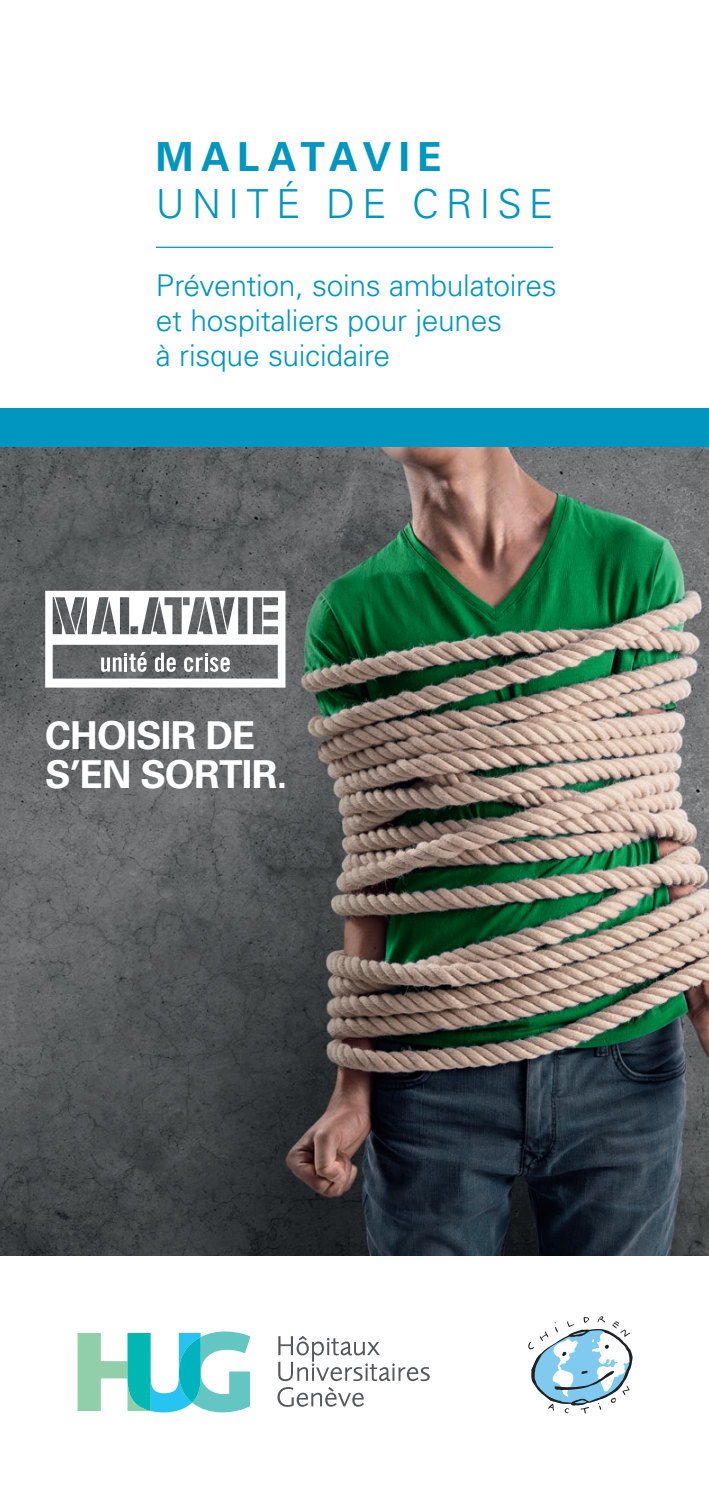
<style>
.page{position:relative;width:709px;height:1489px;background:#fff}
.page>*{position:absolute;margin:0;border:0;box-sizing:border-box;transform-origin:0 0}
.t1{font:300 40px "Univers LT Std";letter-spacing:.175em;color:#0096bf}
.t2{font:700 40px "Univers LT Std";letter-spacing:.18em;color:#0096bf}
.t3{font:700 38.5px/38.5px "Univers LT Std";letter-spacing:-.02em;color:#fff}
.t4{font:300 30px/35px "Univers LT Std";letter-spacing:-.01em;color:#0096bf}
</style>
<div class="page">
<img style="left:0;top:446px;width:709px;height:808px">
<svg style="left:45px;top:590px;width:240px;height:97px"></svg>
<div style="left:0;top:407px;width:709px;height:39px;background:#0096bf"></div>
<hr style="left:156px;top:247px;width:397px;height:1px;background:#0096bf">
<svg style="left:78px;top:1331px;width:172px;height:81px"></svg>
<svg style="left:278px;top:1336px;width:152px;height:44px"></svg>
<svg style="left:277px;top:1387px;width:87px;height:19px"></svg>
<svg style="left:528px;top:1316px;width:104px;height:97px"></svg>
<h1 class="t2" style="left:156px;top:133px;width:287px">MALATAVIE</h1>
<h1 class="t1" style="left:156px;top:180px;width:399px">UNITÉ DE CRISE</h1>
<p class="t4" style="left:156px;top:268px;width:402px">Prévention, soins ambulatoires et hospitaliers pour jeunes<br>à risque suicidaire</p>
<p class="t3" style="left:45px;top:717px;width:244px">CHOISIR DE<br>S’EN SORTIR.</p>
</div>
